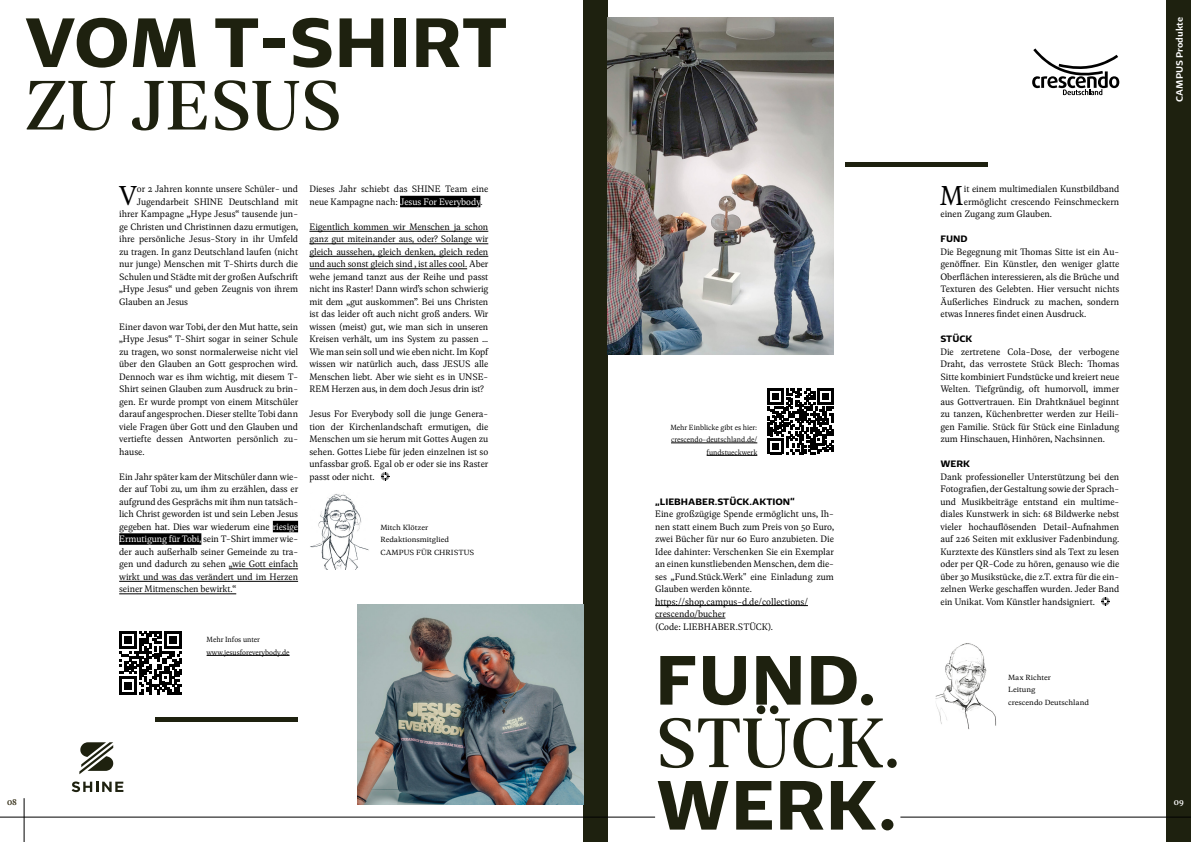
<style>
.page{position:relative;width:1191px;height:842px;background:#fff}
.page>*{position:absolute;margin:0;border:0;box-sizing:border-box;transform-origin:0 0}
.t1{font:700 75px "Geller Sans";color:#1e210f}
.t2{font:500 75px "Geller Headline";color:#1e210f}
.t3{font:300 29.3px "Geller Text";color:#000}
.t4{font:300 10px/12.5px "Geller Text";color:#000;text-align:justify}
.t5{font:700 10px "Geller Sans";color:#000}
.t6{font:600 10px "Geller Sans";color:#fff}
.t7{font:10px "Geller Text";color:#2f2911}
.t8{font:10px "Geller Text";color:#fff}
.t9{font:300 8px/12.5px "Geller Text";color:#000}
.t10{font:300 8px/12.5px "Geller Text";color:#000;scale:1.1 1}
.s1{color:#fff}
</style>
<div class="page">
<div style="left:1166px;top:0;width:25px;height:842px;background:#1e210f"></div>
<div style="left:583px;top:0;width:24px;height:842px;background:#1e210f"></div>
<div style="left:273px;top:521px;width:25px;height:11px;background:#000"></div>
<div style="left:119px;top:533px;width:82px;height:12px;background:#000"></div>
<hr style="left:229px;top:569px;width:69px;height:1px;background:#000">
<hr style="left:119px;top:581px;width:179px;height:1px;background:#000">
<hr style="left:119px;top:594px;width:117px;height:1px;background:#000">
<hr style="left:207px;top:655px;width:82px;height:1px;background:#000">
<svg style="left:119px;top:631px;width:63px;height:63px"></svg>
<img style="left:357px;top:605px;width:226px;height:200px">
<svg style="left:1101px;top:597px;width:8px;height:9px"></svg>
<img style="left:607px;top:17px;width:227px;height:338px">
<div style="left:400px;top:196px;width:80px;height:11px;background:#000"></div>
<hr style="left:309px;top:231px;width:179px;height:1px;background:#000">
<hr style="left:309px;top:244px;width:179px;height:1px;background:#000">
<hr style="left:309px;top:256px;width:179px;height:1px;background:#000">
<hr style="left:309px;top:269px;width:158px;height:1px;background:#000">
<svg style="left:381px;top:472px;width:8px;height:9px"></svg>
<svg style="left:72px;top:781px;width:51px;height:11px"></svg>
<svg style="left:79px;top:742px;width:34px;height:32px"></svg>
<hr style="left:671px;top:443px;width:86px;height:1px;background:#000">
<hr style="left:706px;top:455px;width:51px;height:1px;background:#000">
<svg style="left:767px;top:389px;width:66px;height:65px"></svg>
<hr style="left:655px;top:605px;width:153px;height:1px;background:#000">
<hr style="left:655px;top:618px;width:70px;height:1px;background:#000">
<img style="left:935px;top:643px;width:61px;height:86px">
<img style="left:310px;top:492px;width:59px;height:78px">
<svg style="left:1032px;top:48px;width:87px;height:47px"></svg>
<hr style="left:0;top:817px;width:655px;height:1px;background:#000">
<hr style="left:24px;top:798px;width:1px;height:44px;background:#000">
<hr style="left:900px;top:817px;width:291px;height:1px;background:#000">
<hr style="left:845px;top:163px;width:143px;height:4px;background:#1e210f">
<hr style="left:155px;top:717px;width:143px;height:4px;background:#1e210f">
<h1 class="t1" style="left:24px;top:-14px;width:485px">VOM T-SHIRT</h1>
<h1 class="t2" style="left:24px;top:54px;width:319px">ZU JESUS</h1>
<h2 class="t3" style="left:119px;top:176px;width:19px">V</h2>
<p class="t4" style="left:137px;top:182px;width:163px">or 2 Jahren konnte unsere Schüler- und</p>
<p class="t4" style="left:137px;top:195px;width:163px">Jugendarbeit SHINE Deutschland mit</p>
<p class="t4" style="left:119px;top:207px;width:180px">ihrer Kampagne „Hype Jesus“ tausende jun-</p>
<p class="t4" style="left:119px;top:220px;width:180px">ge Christen und Christinnen dazu ermutigen,</p>
<p class="t4" style="left:119px;top:232px;width:180px">ihre persönliche Jesus-Story in ihr Umfeld</p>
<p class="t4" style="left:119px;top:245px;width:180px">zu tragen. In ganz Deutschland laufen (nicht</p>
<p class="t4" style="left:119px;top:257px;width:180px">nur junge) Menschen mit T-Shirts durch die</p>
<p class="t4" style="left:119px;top:270px;width:180px">Schulen und Städte mit der großen Aufschrift</p>
<p class="t4" style="left:119px;top:282px;width:180px">„Hype Jesus“ und geben Zeugnis von ihrem</p>
<p class="t4" style="left:119px;top:295px;width:70px">Glauben an Jesus</p>
<p class="t4" style="left:119px;top:320px;width:180px">Einer davon war Tobi, der den Mut hatte, sein „Hype Jesus“ T-Shirt sogar in seiner Schule zu tragen, wo sonst normalerweise nicht viel über den Glauben an Gott gesprochen wird.<br>Dennoch war es ihm wichtig, mit diesem T-Shirt seinen Glauben zum Ausdruck zu brin&shy;gen. Er wurde prompt von einem Mitschüler darauf angesprochen. Dieser stellte Tobi dann viele Fragen über Gott und den Glauben und vertiefte dessen Antworten persönlich zu&shy;hause.</p>
<p class="t4" style="left:119px;top:470px;width:180px">Ein Jahr später kam der Mitschüler dann wie&shy;der auf Tobi zu, um ihm zu erzählen, dass er aufgrund des Gesprächs mit ihm nun tatsäch&shy;lich Christ geworden ist und sein Leben Jesus gegeben hat. Dies war wiederum eine <span class="s1">riesige Ermutigung für Tobi,</span> sein T-Shirt immer wie&shy;der auch außerhalb seiner Gemeinde zu tra&shy;gen und dadurch zu sehen „wie Gott einfach wirkt und was das verändert und im Herzen seiner Mitmenschen bewirkt.“</p>
<p class="t4" style="left:309px;top:182px;width:180px">Dieses Jahr schiebt das SHINE Team eine neue Kampagne nach: <span class="s1">Jesus For Everybody</span>.</p>
<p class="t4" style="left:309px;top:220px;width:180px">Eigentlich kommen wir Menschen ja schon ganz gut miteinander aus, oder? Solange wir gleich aussehen, gleich denken, gleich reden und auch sonst gleich sind , ist alles cool. Aber wehe jemand tanzt aus der Reihe und passt nicht ins Raster! Dann wird’s schon schwierig mit dem „gut auskommen”. Bei uns Christen ist das leider oft auch nicht groß anders. Wir wissen (meist) gut, wie man sich in unseren Kreisen verhält, um ins System zu passen … Wie man sein soll und wie eben nicht. Im Kopf wissen wir natürlich auch, dass JESUS alle Menschen liebt. Aber wie sieht es in UNSE-REM Herzen aus, in dem doch Jesus drin ist?</p>
<p class="t4" style="left:309px;top:407px;width:180px">Jesus For Everybody soll die junge Genera&shy;tion der Kirchenlandschaft ermutigen, die Menschen um sie herum mit Gottes Augen zu sehen. Gottes Liebe für jeden einzelnen ist so unfassbar groß. Egal ob er oder sie ins Raster passt oder nicht.</p>
<p class="t10" style="left:380px;top:520px;width:87px">Mitch Klötzer<br>Redaktionsmitglied<br>CAMPUS FÜR CHRISTUS</p>
<p class="t9" style="left:670px;top:420px;width:88px;text-align:right">Mehr Einblicke gibt es hier: crescendo-deutschland.de/ fundstueckwerk</p>
<p class="t5" style="left:655px;top:494px;width:141px">„LIEBHABER.STÜCK.AKTION“</p>
<p class="t4" style="left:655px;top:507px;width:180px;text-align:left">Eine großzügige Spende ermöglicht uns, Ih&shy;nen statt einem Buch zum Preis von 50 Euro, zwei Bücher für nur 60 Euro anzubieten. Die Idee dahinter: Verschenken Sie ein Exemplar an einen kunstliebenden Menschen, dem die&shy;ses „Fund.Stück.Werk" eine Einladung zum Glauben werden könnte. https://shop.campus-d.de/collections/ crescendo/bucher<br>(Code: LIEBHABER.STÜCK).</p>
<h2 class="t3" style="left:940px;top:176px;width:25px">M</h2>
<p class="t4" style="left:963px;top:182px;width:157px">it einem multimedialen Kunstbildband</p>
<p class="t4" style="left:963px;top:195px;width:157px">ermöglicht crescendo Feinschmeckern</p>
<p class="t4" style="left:940px;top:207px;width:113px">einen Zugang zum Glauben.</p>
<p class="t5" style="left:940px;top:231px;width:29px">FUND</p>
<p class="t4" style="left:940px;top:245px;width:180px">Die Begegnung mit Thomas Sitte ist ein Au&shy;genöffner. Ein Künstler, den weniger glatte Oberflächen interessieren, als die Brüche und Texturen des Gelebten. Hier versucht nichts Äußerliches Eindruck zu machen, sondern etwas Inneres findet einen Ausdruck.</p>
<p class="t5" style="left:940px;top:331px;width:34px">STÜCK</p>
<p class="t4" style="left:940px;top:345px;width:180px">Die zertretene Cola-Dose, der verbogene Draht, das verrostete Stück Blech: Thomas Sitte kombiniert Fundstücke und kreiert neue Welten. Tiefgründig, oft humorvoll, immer aus Gottvertrauen. Ein Drahtknäuel beginnt zu tanzen, Küchenbretter werden zur Heili&shy;gen Familie. Stück für Stück eine Einladung zum Hinschauen, Hinhören, Nachsinnen.</p>
<p class="t5" style="left:940px;top:456px;width:31px">WERK</p>
<p class="t4" style="left:940px;top:470px;width:180px">Dank professioneller Unterstützung bei den Fotografien, der Gestaltung sowie der Sprach&shy;und Musikbeiträge entstand ein multime&shy;diales Kunstwerk in sich: 68 Bildwerke nebst vieler hochauflösenden Detail-Aufnahmen auf 226 Seiten mit exklusiver Fadenbindung.<br>Kurztexte des Künstlers sind als Text zu lesen oder per QR-Code zu hören, genauso wie die über 30 Musikstücke, die z.T. extra für die ein&shy;zelnen Werke geschaffen wurden. Jeder Band ein Unikat. Vom Künstler handsigniert.</p>
<p class="t6" style="left:1172px;top:102px;width:86px;rotate:-90deg">CAMPUS Produkte</p>
<p class="t9" style="left:207px;top:633px;width:84px">Mehr Infos unter www.jesusforeverybody.de</p>
<h1 class="t1" style="left:655px;top:623px;width:223px">FUND.</h1>
<h1 class="t2" style="left:655px;top:692px;width:246px">STÜCK.</h1>
<h1 class="t1" style="left:655px;top:748px;width:244px">WERK.</h1>
<p class="t10" style="left:1008px;top:670px;width:75px">Max Richter<br>Leitung<br>crescendo Deutschland</p>
<p class="t7" style="left:7px;top:794px;width:11px">08</p>
<p class="t8" style="left:1174px;top:794px;width:11px">09</p>
</div>
